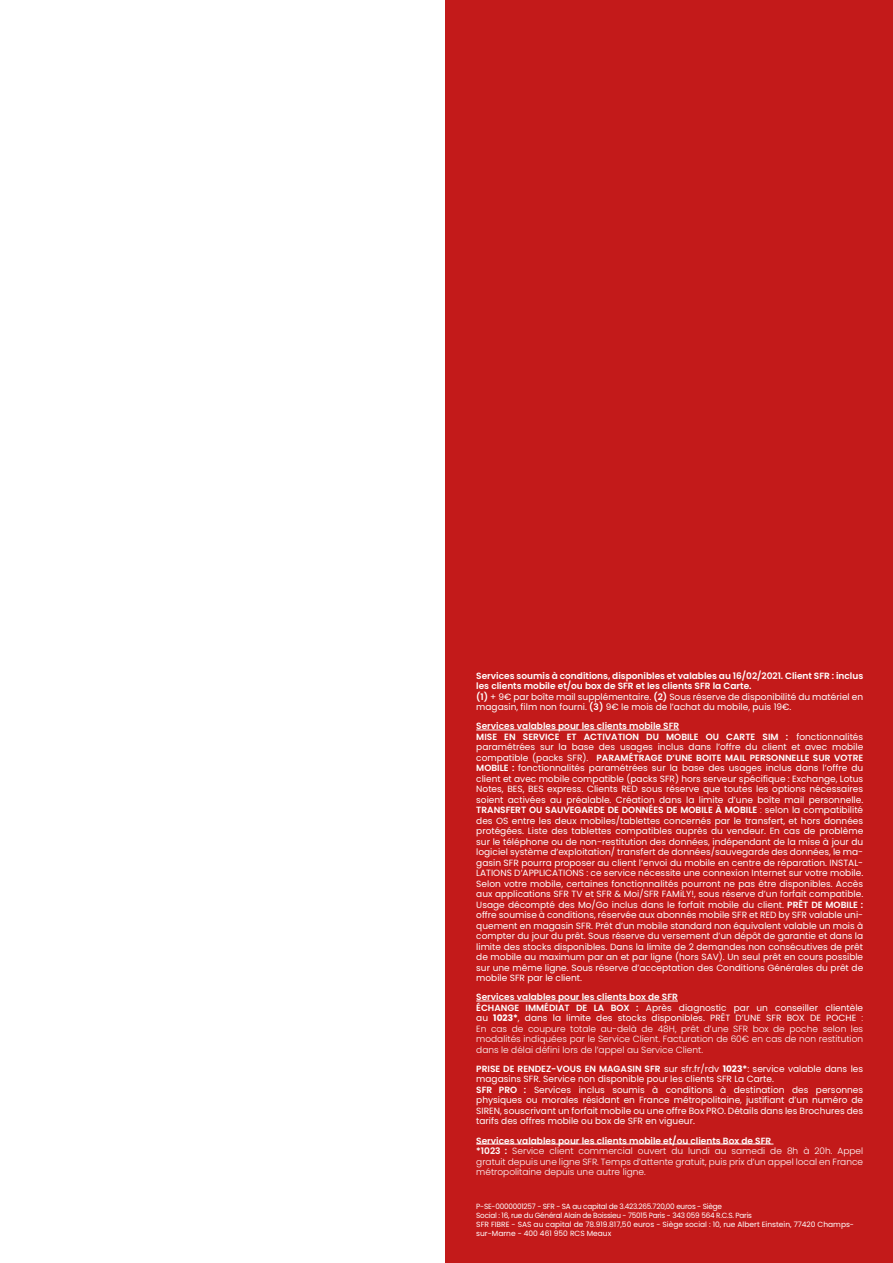
<style>
.page{position:relative;width:893px;height:1263px;background:#fff}
.page>*{position:absolute;margin:0;border:0;box-sizing:border-box;transform-origin:0 0}
.t1{font:9px/10.5px "Poppins";color:#fff}
.t2{font:300 9px/10.5px "Poppins";color:#fff}
.t3{font:600 9px/10.5px "Poppins";color:#fff}
.t4{font:7.5px/9px "Poppins";letter-spacing:-.03em;color:#fff}
.s1{font-weight:400}
.s2{font-weight:600}
.s3{font-weight:300}
.s4{font-weight:700}
</style>
<div class="page">
<div style="left:446px;top:0;width:447px;height:1263px;background:#c31a1a"></div>
<hr style="left:476px;top:730px;width:203px;height:1px;background:#fff">
<hr style="left:476px;top:1001px;width:202px;height:1px;background:#fff">
<hr style="left:476px;top:1144px;width:297px;height:1px;background:#fff">
<p class="t3" style="left:476px;top:670px;width:388px">Services soumis à conditions, disponibles et valables au 16/02/2021. Client SFR : inclus les clients mobile et/ou box de SFR et les clients SFR la Carte.<br>(1) <span class="s1">+ 9€ par boîte mail supplémentaire.</span> (2) <span class="s1">Sous réserve de disponibilité du matériel en magasin, film non fourni.</span> (3) <span class="s1">9€ le mois de l’achat du mobile, puis 19€.</span></p>
<p class="t1" style="left:476px;top:721px;width:388px"><span class="s2">Services valables pour les clients mobile SFR<br>MISE EN SERVICE ET ACTIVATION DU MOBILE OU CARTE SIM :</span> fonctionnalités paramétrées sur la base des usages inclus dans l’offre du client et avec mobile compatible (packs SFR). <span class="s2">PARAMÉTRAGE D’UNE BOITE MAIL PERSONNELLE SUR VOTRE MOBILE :</span> fonctionnalités paramétrées sur la base des usages inclus dans l’offre du client et avec mobile compatible (packs SFR) hors serveur spécifique : Exchange, Lotus Notes, BES, BES express. Clients RED sous réserve que toutes les options nécessaires soient activées au préalable. Création dans la limite d’une boîte mail personnelle.<br><span class="s2">TRANSFERT OU SAUVEGARDE DE DONNÉES DE MOBILE À MOBILE</span> <span class="s3">:</span> selon la compatibilité des OS entre les deux mobiles/tablettes concernés par le transfert, et hors données protégées. Liste des tablettes compatibles auprès du vendeur. En cas de problème sur le téléphone ou de non-restitution des données, indépendant de la mise à jour du logiciel système d’exploitation/ transfert de données/sauvegarde des données, le ma&shy;gasin SFR pourra proposer au client l’envoi du mobile en centre de réparation. INSTAL-LATIONS D’APPLICATIONS : ce service nécessite une connexion Internet sur votre mobile.<br>Selon votre mobile, certaines fonctionnalités pourront ne pas être disponibles. Accès aux applications SFR TV et SFR &amp; Moi/SFR FAMiLY!, sous réserve d’un forfait compatible.<br>Usage décompté des Mo/Go inclus dans le forfait mobile du client. <span class="s2">PRÊT DE MOBILE : </span>offre soumise à conditions, réservée aux abonnés mobile SFR et RED by SFR valable uni&shy;quement en magasin SFR. Prêt d’un mobile standard non équivalent valable un mois à compter du jour du prêt. Sous réserve du versement d’un dépôt de garantie et dans la limite des stocks disponibles. Dans la limite de 2 demandes non consécutives de prêt de mobile au maximum par an et par ligne (hors SAV). Un seul prêt en cours possible sur une même ligne. Sous réserve d’acceptation des Conditions Générales du prêt de mobile SFR par le client.</p>
<p class="t2" style="left:476px;top:992px;width:388px"><span class="s2">Services valables pour les clients box de SFR<br>ÉCHANGE IMMÉDIAT DE LA BOX :</span> <span class="s1">Après diagnostic par un conseiller clientèle au</span> <span class="s4">1023*</span><span class="s1">, dans la limite des stocks disponibles. PRÊT D’UNE SFR BOX DE POCHE</span> :<br>En cas de coupure totale au-delà de 48H, prêt d’une SFR box de poche selon les modalités indiquées par le Service Client. Facturation de 60€ en cas de non restitution dans le délai défini lors de l’appel au Service Client.</p>
<p class="t1" style="left:476px;top:1063px;width:388px"><span class="s2">PRISE DE RENDEZ-VOUS EN MAGASIN SFR</span> sur sfr.fr/rdv <span class="s4">1023*</span>: service valable dans les magasins SFR. Service non disponible pour les clients SFR La Carte.<br><span class="s2">SFR PRO :</span> Services inclus soumis à conditions à destination des personnes physiques ou morales résidant en France métropolitaine, justifiant d’un numéro de SIREN, souscrivant un forfait mobile ou une offre Box PRO. Détails dans les Brochures des tarifs des offres mobile ou box de SFR en vigueur.</p>
<p class="t2" style="left:476px;top:1135px;width:388px"><span class="s2">Services valables pour les clients mobile et/ou clients Box de SFR<br>*1023 :</span> Service client commercial ouvert du lundi au samedi de 8h à 20h. Appel gratuit depuis une ligne SFR. Temps d’attente gratuit, puis prix d’un appel local en France métropolitaine depuis une autre ligne.</p>
<p class="t4" style="left:476px;top:1201px;width:379px">P-SE-0000001257 - SFR - SA au capital de 3.423.265.720,00 euros - Siège<br>Social : 16, rue du Général Alain de Boissieu - 75015 Paris - 343 059 564 R.C.S. Paris<br>SFR FIBRE - SAS au capital de 78.919.817,50 euros - Siège social : 10, rue Albert Einstein, 77420 Champs&shy;sur-Marne - 400 461 950 RCS Meaux</p>
</div>
